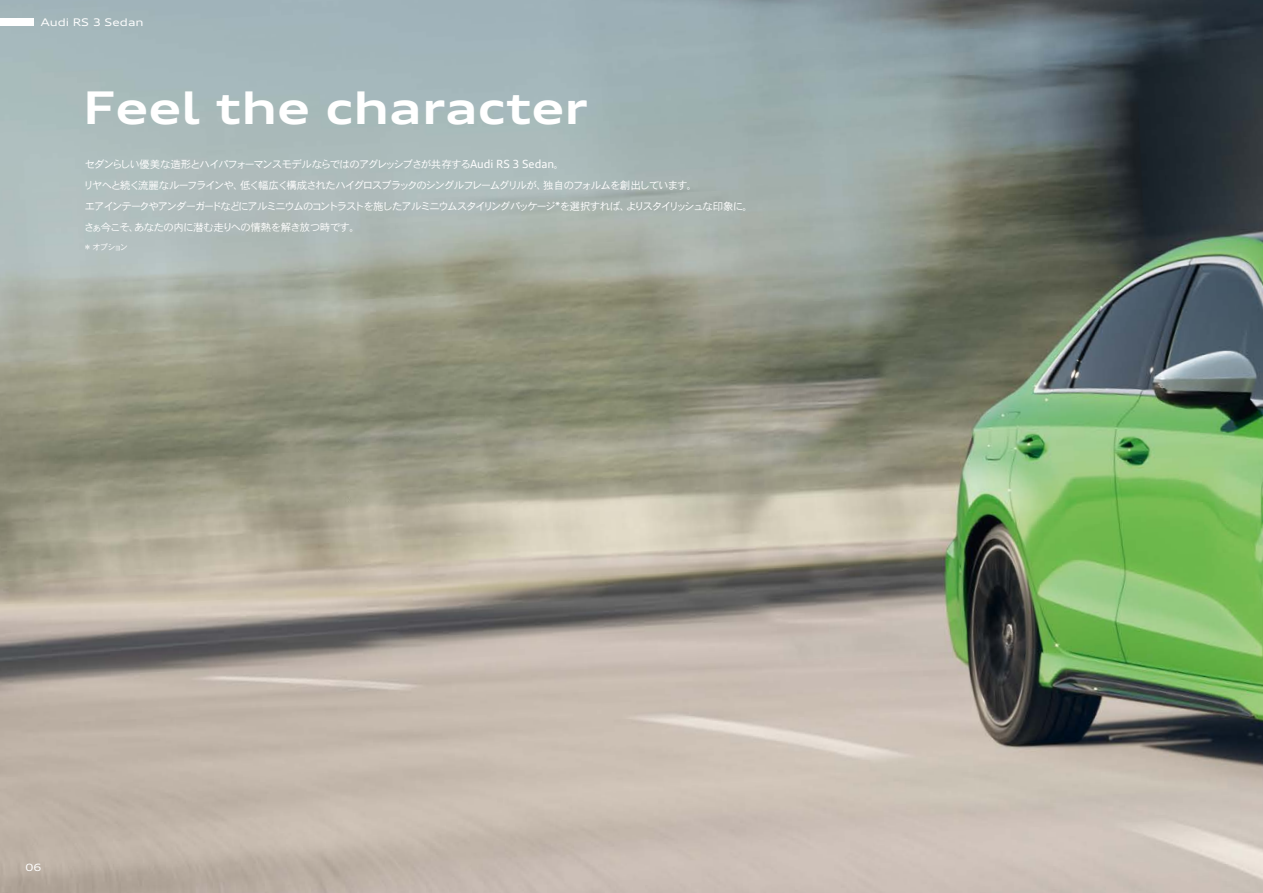
<style>
.page{position:relative;width:1263px;height:893px;background:#fff}
.page>*{position:absolute;margin:0;border:0;box-sizing:border-box;transform-origin:0 0}
.t1{font:700 expanded 45px "Audi Type";color:#fff}
.t2{font:10.5px/21px "DFHS Gothic Std W3";letter-spacing:-.11em;color:#fff}
.t3{font:expanded 10.5px "Audi Type";color:#fff}
.t4{font:expanded 10.05px "Audi Type";color:#fff}
.t5{font:8.1px "DFHS Gothic Std W3";letter-spacing:-.145em;color:#fff}
.s1{font-family:"Audi Type";font-size:11.25px}
</style>
<div class="page">
<img style="left:0;top:0;width:1263px;height:893px">
<div style="left:0;top:18px;width:34px;height:8px;background:#fff"></div>
<p class="t3" style="left:41px;top:15px;width:104px">Audi RS 3 Sedan</p>
<h1 class="t1" style="left:83px;top:77px;width:506px">Feel the character</h1>
<p class="t2" style="left:84px;top:153px;width:671px">セダンらしい優美な造形とハイパフォーマンスモデルならではのアグレッシブさが共存する<span class="s1">Audi RS 3 Sedan</span>。<br>リヤへと続く流麗なルーフラインや、低く幅広く構成されたハイグロスブラックのシングルフレームグリルが、独自のフォルムを創出しています。<br>エアインテークやアンダーガードなどにアルミニウムのコントラストを施したアルミニウムスタイリングパッケージ<span class="s1">*</span>を選択すれば、よりスタイリッシュな印象に。さぁ今こそ、あなたの内に潜む走りへの情熱を解き放つ時です。</p>
<p class="t5" style="left:83px;top:242px;width:46px">＊オプション</p>
<p class="t4" style="left:26px;top:861px;width:17px">06</p>
</div>
